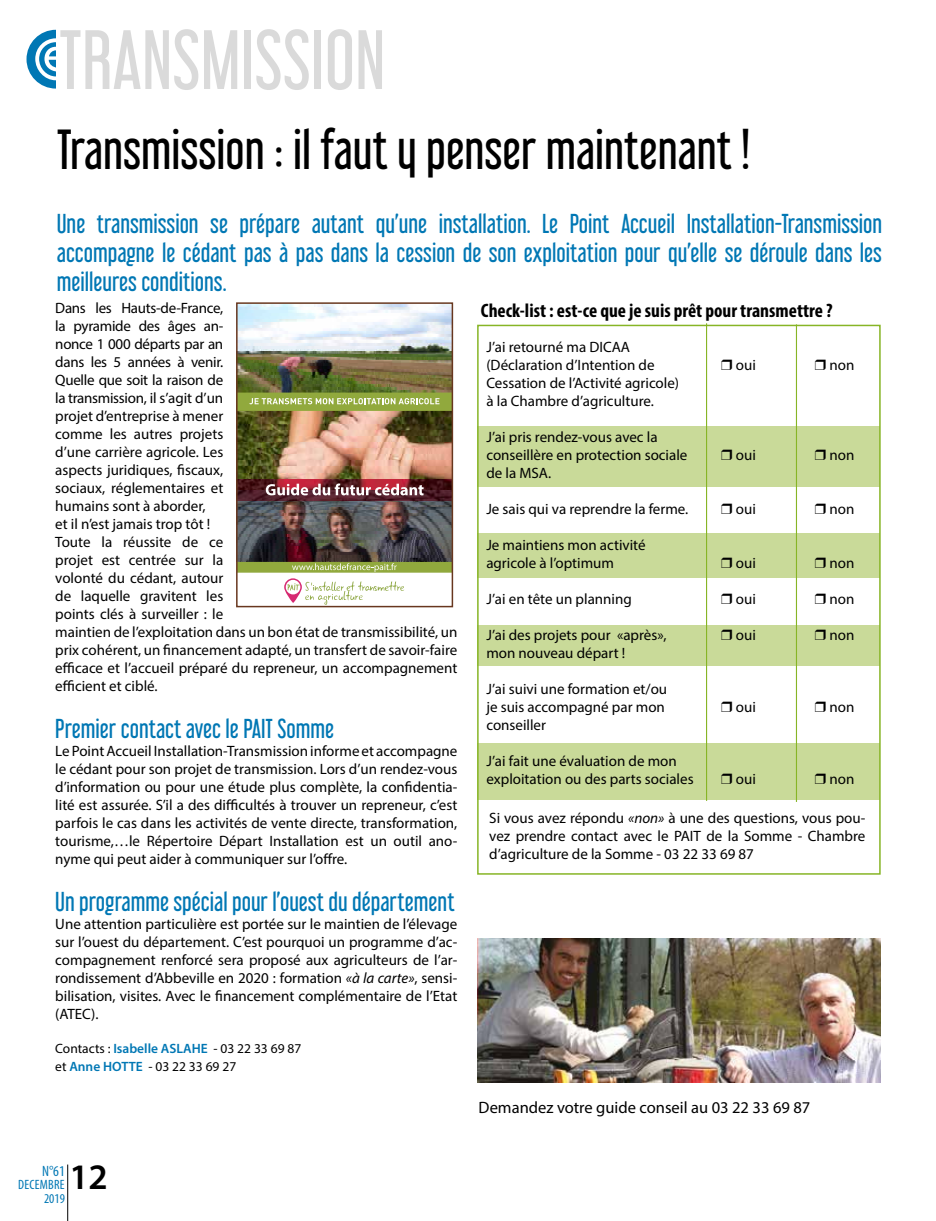
<style>
.page{position:relative;width:936px;height:1221px;background:#fff}
.page>*{position:absolute;margin:0;border:0;box-sizing:border-box;transform-origin:0 0}
.t1{font:75px "Libel Suit Rg";color:#dadada}
.t2{font:49.5px "Libel Suit Rg";color:#000}
.t3{font:600 36px "Myriad Pro";color:#000}
.t4{font:24px/28.8px "Libel Suit Rg";color:#0077b4;text-align:justify}
.t5{font:700 condensed 19.5px "Myriad Pro";color:#000}
.t6{font:16.5px "Myriad Pro";color:#000}
.t7{font:15px/18px "Myriad Pro";color:#000}
.t8{font:condensed 15px "Myriad Pro";color:#0077b4}
.t9{font:13.5px/18px "Myriad Pro";color:#000}
.t10{font:condensed 13.5px/13.5px "Myriad Pro";letter-spacing:.02em;color:#0077b4;text-align:right}
.s1{font-style:italic}
.s2{font-weight:600;color:#0077b4}
</style>
<div class="page">
<div style="left:478px;top:743px;width:401px;height:56px;background:#c9da99"></div>
<div style="left:478px;top:625px;width:401px;height:40px;background:#c9da99"></div>
<div style="left:478px;top:533px;width:401px;height:44px;background:#c9da99"></div>
<div style="left:478px;top:426px;width:401px;height:61px;background:#c9da99"></div>
<div style="left:477px;top:325px;width:403px;height:549px;border:2px solid #87b526"></div>
<hr style="left:706px;top:323px;width:1px;height:477px;background:#87b526">
<hr style="left:795px;top:324px;width:2px;height:477px;background:#87b526">
<img style="left:478px;top:938px;width:402px;height:144px">
<img style="left:239px;top:305px;width:211px;height:87px">
<img style="left:239px;top:392px;width:211px;height:180px">
<svg style="left:284px;top:578px;width:120px;height:26px"></svg>
<div style="left:236px;top:302px;width:217px;height:305px;border:2px solid #68371f"></div>
<hr style="left:67px;top:1164px;width:1px;height:56px;background:#000">
<svg style="left:26px;top:30px;width:29px;height:59px"></svg>
<h1 class="t1" style="left:59px;top:-2px;width:328px">TRANSMISSION</h1>
<h2 class="t2" style="left:57px;top:109px;width:695px">Transmission : il faut y penser maintenant !</h2>
<h3 class="t4" style="left:57px;top:207px;width:826px">Une transmission se prépare autant qu’une installation. Le Point Accueil Installation-Transmission accompagne le cédant pas à pas dans la cession de son exploitation pour qu’elle se déroule dans les meilleures conditions.</h3>
<p class="t7" style="left:55px;top:298px;width:403px">Dans les Hauts-de-France,<br>la pyramide des âges an-<br>nonce 1 000 départs par an<br>dans les 5 années à venir.<br>Quelle que soit la raison de<br>la transmission, il s’agit d’un<br>projet d’entreprise à mener<br>comme les autres projets<br>d’une carrière agricole. Les<br>aspects juridiques, fiscaux,<br>sociaux, réglementaires et<br>humains sont à aborder,<br>et il n’est jamais trop tôt !<br>Toute la réussite de ce<br>projet est centrée sur la<br>volonté du cédant, autour<br>de laquelle gravitent les<br>points clés à surveiller : le<br>maintien de l’exploitation dans un bon état de transmissibilité, un prix cohérent, un financement adapté, un transfert de savoir-faire efficace et l’accueil préparé du repreneur, un accompagnement efficient et ciblé.</p>
<h3 class="t4" style="left:55px;top:711px;width:280px">Premier contact avec le PAIT Somme</h3>
<p class="t7" style="left:55px;top:741px;width:403px;text-align:justify">Le Point Accueil Installation-Transmission informe et accompagne le cédant pour son projet de transmission. Lors d’un rendez-vous d’information ou pour une étude plus complète, la confidentia&shy;lité est assurée. S’il a des difficultés à trouver un repreneur, c’est parfois le cas dans les activités de vente directe, transformation, tourisme,…le Répertoire Départ Installation est un outil ano&shy;nyme qui peut aider à communiquer sur l’offre.</p>
<h3 class="t4" style="left:55px;top:884px;width:401px">Un programme spécial pour l’ouest du département</h3>
<p class="t7" style="left:55px;top:914px;width:403px;text-align:justify">Une attention particulière est portée sur le maintien de l’élevage sur l’ouest du département. C’est pourquoi un programme d’ac&shy;compagnement renforcé sera proposé aux agriculteurs de l’ar&shy;rondissement d’Abbeville en 2020 : formation <span class="s1">«à la carte»</span>, sensi&shy;bilisation, visites. Avec le financement complémentaire de l’Etat (ATEC).</p>
<p class="t9" style="left:55px;top:1038px;width:247px">Contacts : <span class="s2">Isabelle ASLAHE</span> - 03 22 33 69 87 et <span class="s2">Anne HOTTE</span> - 03 22 33 69 27</p>
<p class="t8" style="left:42px;top:1161px;width:24px">N°61</p>
<p class="t10" style="left:18px;top:1177px;width:48px">DECEMBRE<br>2019</p>
<h3 class="t3" style="left:69px;top:1153px;width:40px">12</h3>
<h3 class="t5" style="left:481px;top:298px;width:353px">Check-list : est-ce que je suis prêt pour transmettre ?</h3>
<p class="t7" style="left:486px;top:337px;width:170px">J’ai retourné ma DICAA (Déclaration d’Intention de</p>
<p class="t7" style="left:486px;top:373px;width:194px">Cessation de l’Activité agricole) à la Chambre d’agriculture.</p>
<p class="t7" style="left:486px;top:427px;width:202px">J’ai pris rendez-vous avec la conseillère en protection sociale</p>
<p class="t7" style="left:735px;top:355px;width:22px">oui</p>
<p class="t7" style="left:829px;top:355px;width:26px">non</p>
<p class="t7" style="left:735px;top:445px;width:22px">oui</p>
<p class="t7" style="left:829px;top:445px;width:26px">non</p>
<p class="t7" style="left:486px;top:463px;width:66px">de la MSA.</p>
<p class="t7" style="left:486px;top:499px;width:203px">Je sais qui va reprendre la ferme.</p>
<p class="t7" style="left:735px;top:499px;width:22px">oui</p>
<p class="t7" style="left:829px;top:499px;width:26px">non</p>
<p class="t7" style="left:486px;top:535px;width:161px">Je maintiens mon activité agricole à l’optimum</p>
<p class="t7" style="left:735px;top:553px;width:22px">oui</p>
<p class="t7" style="left:829px;top:553px;width:26px">non</p>
<p class="t7" style="left:486px;top:589px;width:147px">J’ai en tête un planning</p>
<p class="t7" style="left:735px;top:589px;width:22px">oui</p>
<p class="t7" style="left:829px;top:589px;width:26px">non</p>
<p class="t7" style="left:486px;top:625px;width:182px">J’ai des projets pour «après»,</p>
<p class="t7" style="left:735px;top:625px;width:22px">oui</p>
<p class="t7" style="left:829px;top:625px;width:26px">non</p>
<p class="t7" style="left:486px;top:643px;width:140px">mon nouveau départ !</p>
<p class="t7" style="left:486px;top:679px;width:182px">J’ai suivi une formation et/ou je suis accompagné par mon</p>
<p class="t7" style="left:735px;top:697px;width:22px">oui</p>
<p class="t7" style="left:829px;top:697px;width:26px">non</p>
<p class="t7" style="left:486px;top:715px;width:61px">conseiller</p>
<p class="t7" style="left:486px;top:751px;width:209px">J’ai fait une évaluation de mon exploitation ou des parts sociales</p>
<p class="t7" style="left:735px;top:769px;width:22px">oui</p>
<p class="t7" style="left:829px;top:769px;width:26px">non</p>
<p class="t7" style="left:489px;top:808px;width:377px;text-align:justify">Si vous avez répondu <span class="s1">«non»</span> à une des questions, vous pou&shy;vez prendre contact avec le PAIT de la Somme - Chambre d’agriculture de la Somme - 03 22 33 69 87</p>
<p class="t6" style="left:478px;top:1097px;width:333px">Demandez votre guide conseil au 03 22 33 69 87</p>
</div>
